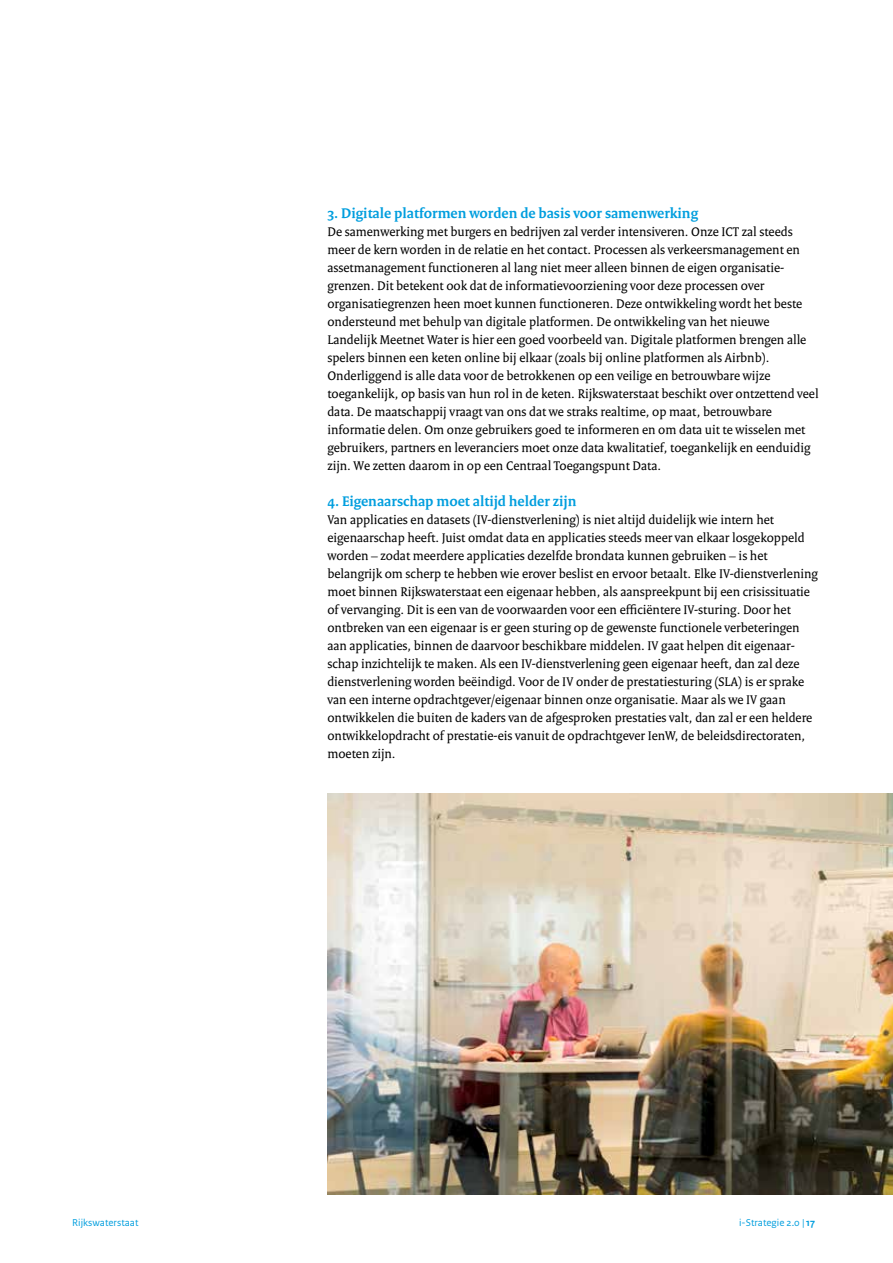
<style>
.page{position:relative;width:893px;height:1263px;background:#fff}
.page>*{position:absolute;margin:0;border:0;box-sizing:border-box;transform-origin:0 0}
.t1{font:700 15px "Rijksoverheid Serif";color:#009ede}
.t2{font:13.5px/18px "Rijksoverheid Serif";color:#000}
.t3{font:10.5px "Rijksoverheid Sans Text";color:#009ede}
.s1{font-weight:700}
</style>
<div class="page">
<img style="left:327px;top:794px;width:566px;height:401px">
<p class="t3" style="left:72px;top:1216px;width:68px">Rijkswaterstaat</p>
<p class="t1" style="left:327px;top:204px;width:372px">3. Digitale platformen worden de basis voor samenwerking</p>
<p class="t2" style="left:327px;top:222px;width:493px">De samenwerking met burgers en bedrijven zal verder intensiveren. Onze ICT zal steeds meer de kern worden in de relatie en het contact. Processen als verkeersmanagement en assetmanagement functioneren al lang niet meer alleen binnen de eigen organisatie&shy;grenzen. Dit betekent ook dat de informatievoorziening voor deze processen over organisatiegrenzen heen moet kunnen functioneren. Deze ontwikkeling wordt het beste ondersteund met behulp van digitale platformen. De ontwikkeling van het nieuwe Landelijk Meetnet Water is hier een goed voorbeeld van. Digitale platformen brengen alle spelers binnen een keten online bij elkaar (zoals bij online platformen als Airbnb).<br>Onderliggend is alle data voor de betrokkenen op een veilige en betrouwbare wijze toegankelijk, op basis van hun rol in de keten. Rijkswaterstaat beschikt over ontzettend veel data. De maatschappij vraagt van ons dat we straks realtime, op maat, betrouwbare informatie delen. Om onze gebruikers goed te informeren en om data uit te wisselen met gebruikers, partners en leveranciers moet onze data kwalitatief, toegankelijk en eenduidig zijn. We zetten daarom in op een Centraal Toegangspunt Data.</p>
<p class="t1" style="left:327px;top:492px;width:250px">4. Eigenaarschap moet altijd helder zijn</p>
<p class="t2" style="left:327px;top:510px;width:492px">Van applicaties en datasets (IV-dienstverlening) is niet altijd duidelijk wie intern het eigenaarschap heeft. Juist omdat data en applicaties steeds meer van elkaar losgekoppeld worden – zodat meerdere applicaties dezelfde brondata kunnen gebruiken – is het belangrijk om scherp te hebben wie erover beslist en ervoor betaalt. Elke IV-dienstverlening moet binnen Rijkswaterstaat een eigenaar hebben, als aanspreekpunt bij een crisissituatie of vervanging. Dit is een van de voorwaarden voor een efficiëntere IV-sturing. Door het ontbreken van een eigenaar is er geen sturing op de gewenste functionele verbeteringen aan applicaties, binnen de daarvoor beschikbare middelen. IV gaat helpen dit eigenaar&shy;schap inzichtelijk te maken. Als een IV-dienstverlening geen eigenaar heeft, dan zal deze dienstverlening worden beëindigd. Voor de IV onder de prestatiesturing (SLA) is er sprake van een interne opdrachtgever/eigenaar binnen onze organisatie. Maar als we IV gaan ontwikkelen die buiten de kaders van de afgesproken prestaties valt, dan zal er een heldere ontwikkelopdracht of prestatie-eis vanuit de opdrachtgever IenW, de beleidsdirectoraten, moeten zijn.</p>
<p class="t3" style="left:739px;top:1216px;width:78px">i-Strategie 2.0 | <span class="s1">17</span></p>
</div>
